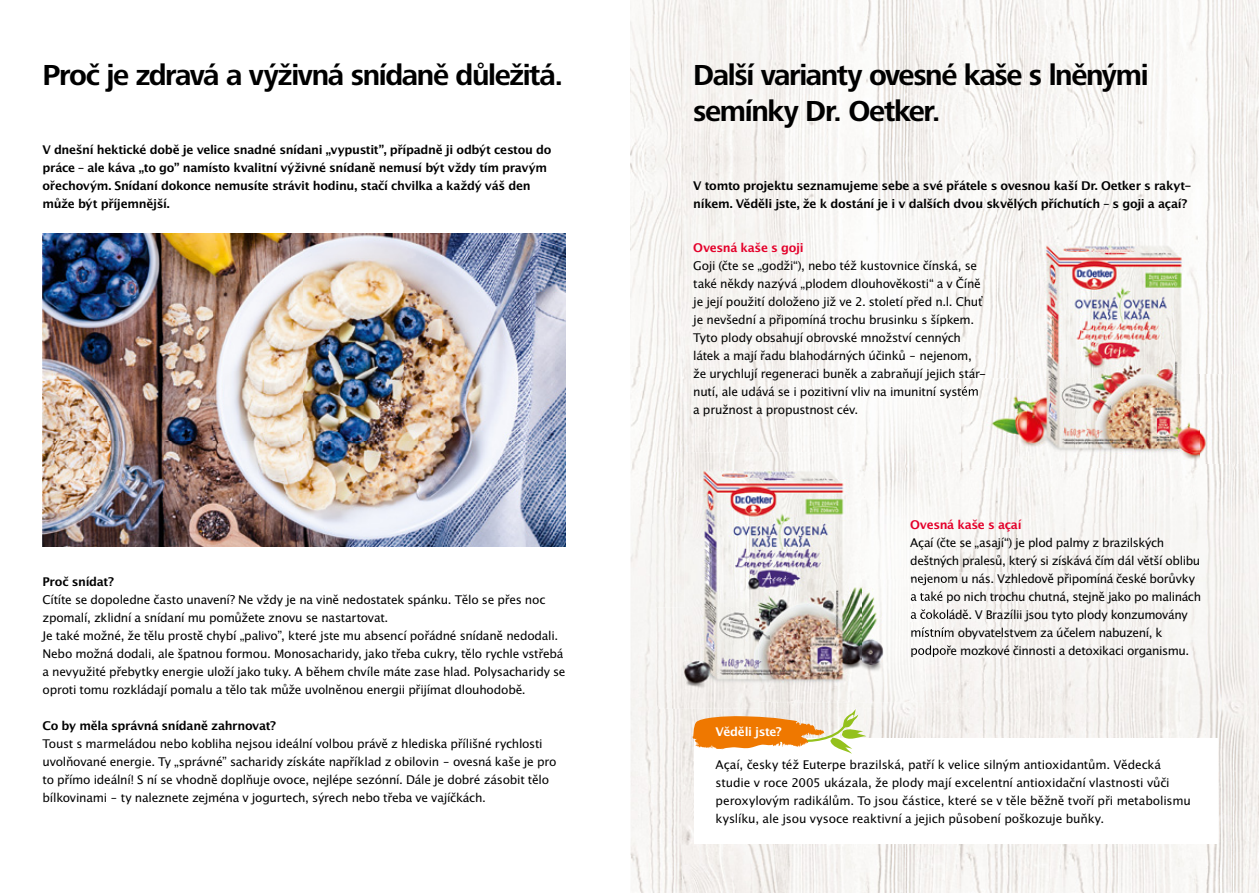
<style>
.page{position:relative;width:1259px;height:893px;background:#fff}
.page>*{position:absolute;margin:0;border:0;box-sizing:border-box;transform-origin:0 0}
.t1{font:700 30px/36px "Frutiger Next LTW1 G";letter-spacing:-.045em;color:#000}
.t2{font:12px/18px "Lucida San Rom";letter-spacing:-.025em;color:#000}
.t3{font:12px/18px "Lucida San Dem";letter-spacing:-.025em;color:#000}
.t4{font:12px "Lucida San Dem";letter-spacing:-.025em;color:#e4002a}
.t5{font:12px "Lucida San Dem";letter-spacing:-.03em;color:#fff}
</style>
<div class="page">
<img style="left:43px;top:233px;width:523px;height:313px">
<img style="left:630px;top:0;width:367px;height:472px">
<img style="left:997px;top:0;width:262px;height:262px">
<img style="left:997px;top:262px;width:52px;height:631px">
<img style="left:1155px;top:262px;width:104px;height:631px">
<img style="left:1049px;top:470px;width:106px;height:423px">
<img style="left:630px;top:472px;width:54px;height:421px">
<img style="left:861px;top:472px;width:136px;height:155px">
<img style="left:945px;top:639px;width:52px;height:254px">
<img style="left:682px;top:702px;width:263px;height:191px">
<img style="left:694px;top:368px;width:291px;height:12px">
<img style="left:694px;top:386px;width:267px;height:12px">
<img style="left:911px;top:573px;width:284px;height:12px">
<img style="left:949px;top:591px;width:252px;height:12px">
<img style="left:949px;top:609px;width:238px;height:12px">
<img style="left:949px;top:627px;width:213px;height:12px">
<img style="left:949px;top:645px;width:239px;height:12px">
<div style="left:694px;top:738px;width:523px;height:106px;background:#fff"></div>
<svg style="left:692px;top:709px;width:174px;height:45px"></svg>
<img style="left:861px;top:579px;width:88px;height:123px">
<img style="left:911px;top:579px;width:38px;height:6px">
<img style="left:911px;top:591px;width:38px;height:12px">
<img style="left:911px;top:609px;width:38px;height:12px">
<img style="left:911px;top:627px;width:38px;height:12px">
<img style="left:911px;top:645px;width:38px;height:12px">
<img style="left:684px;top:452px;width:177px;height:250px">
<img style="left:770px;top:579px;width:91px;height:123px">
<img style="left:656px;top:607px;width:102px;height:102px">
<img style="left:684px;top:607px;width:74px;height:95px">
<img style="left:961px;top:378px;width:66px;height:90px">
<img style="left:961px;top:378px;width:24px;height:2px">
<img style="left:961px;top:386px;width:18px;height:12px">
<img style="left:1027px;top:228px;width:172px;height:242px">
<img style="left:1158px;top:374px;width:80px;height:89px">
<h1 class="t1" style="left:43px;top:58px;width:522px">Proč je zdravá a výživná snídaně důležitá.</h1>
<p class="t3" style="left:43px;top:141px;width:510px">V dnešní hektické době je velice snadné snídani „vypustit”, případně ji odbýt cestou do práce – ale káva „to go” namísto kvalitní výživné snídaně nemusí být vždy tím pravým ořechovým. Snídaní dokonce nemusíte strávit hodinu, stačí chvilka a každý váš den může být příjemnější.</p>
<p class="t3" style="left:43px;top:573px;width:73px">Proč snídat?</p>
<p class="t2" style="left:43px;top:591px;width:524px">Cítíte se dopoledne často unavení? Ne vždy je na vině nedostatek spánku. Tělo se přes noc zpomalí, zklidní a snídaní mu pomůžete znovu se nastartovat.<br>Je také možné, že tělu prostě chybí „palivo”, které jste mu absencí pořádné snídaně nedodali.<br>Nebo možná dodali, ale špatnou formou. Monosacharidy, jako třeba cukry, tělo rychle vstřebá a nevyužité přebytky energie uloží jako tuky. A během chvíle máte zase hlad. Polysacharidy se oproti tomu rozkládají pomalu a tělo tak může uvolněnou energii přijímat dlouhodobě.</p>
<p class="t3" style="left:43px;top:717px;width:235px">Co by měla správná snídaně zahrnovat?</p>
<p class="t2" style="left:43px;top:735px;width:515px">Toust s marmeládou nebo kobliha nejsou ideální volbou právě z hlediska přílišné rychlosti uvolňované energie. Ty „správné” sacharidy získáte například z obilovin – ovesná kaše je pro to přímo ideální! S ní se vhodně doplňuje ovoce, nejlépe sezónní. Dále je dobré zásobit tělo bílkovinami – ty naleznete zejména v jogurtech, sýrech nebo třeba ve vajíčkách.</p>
<h1 class="t1" style="left:693px;top:58px;width:457px">Další varianty ovesné kaše s lněnými semínky Dr. Oetker.</h1>
<p class="t3" style="left:693px;top:177px;width:500px">V tomto projektu seznamujeme sebe a své přátele s ovesnou kaší Dr. Oetker s rakyt&shy;níkem. Věděli jste, že k dostání je i v dalších dvou skvělých příchutích – s goji a açaí?</p>
<p class="t4" style="left:693px;top:240px;width:112px">Ovesná kaše s goji</p>
<p class="t2" style="left:693px;top:257px;width:294px">Goji (čte se „godži“), nebo též kustovnice čínská, se také někdy nazývá „plodem dlouhověkosti“ a v Číně je její použití doloženo již ve 2. století před n.l. Chuť je nevšední a připomíná trochu brusinku s šípkem.<br>Tyto plody obsahují obrovské množství cenných látek a mají řadu blahodárných účinků – nejenom, že urychlují regeneraci buněk a zabraňují jejich stár&shy;nutí, ale udává se i pozitivní vliv na imunitní systém a pružnost a propustnost cév.</p>
<p class="t5" style="left:715px;top:724px;width:68px">Věděli jste?</p>
<p class="t4" style="left:910px;top:517px;width:113px">Ovesná kaše s açaí</p>
<p class="t2" style="left:910px;top:534px;width:292px">Açaí (čte se „asají“) je plod palmy z brazilských deštných pralesů, který si získává čím dál větší oblibu nejenom u nás. Vzhledově připomíná české borůvky a také po nich trochu chutná, stejně jako po malinách a čokoládě. V Brazílii jsou tyto plody konzumovány místním obyvatelstvem za účelem nabuzení, k podpoře mozkové činnosti a detoxikaci organismu.</p>
<p class="t2" style="left:715px;top:756px;width:477px">Açaí, česky též Euterpe brazilská, patří k velice silným antioxidantům. Vědecká studie v roce 2005 ukázala, že plody mají excelentní antioxidační vlastnosti vůči peroxylovým radikálům. To jsou částice, které se v těle běžně tvoří při metabolismu kyslíku, ale jsou vysoce reaktivní a jejich působení poškozuje buňky.</p>
</div>
